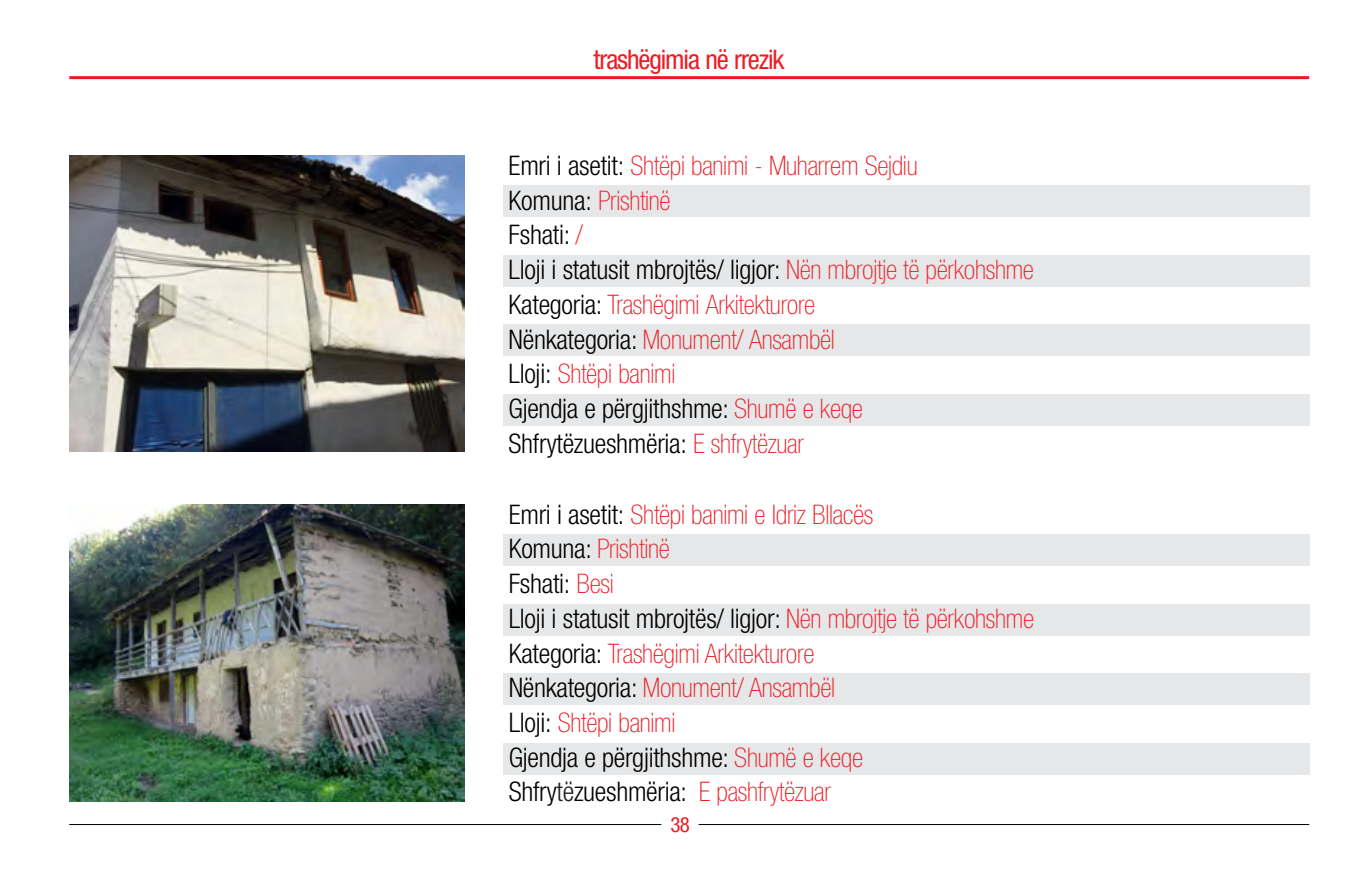
<style>
.page{position:relative;width:1361px;height:893px;background:#fff}
.page>*{position:absolute;margin:0;border:0;box-sizing:border-box;transform-origin:0 0}
.t1{font:100 condensed 27px/34.8px "Helvetica Neue LT Std";letter-spacing:-.01em;color:#ed1c24}
.t2{font:condensed 27px "Helvetica Neue LT Std";letter-spacing:-.04em;color:#ed1c24}
.t3{font:300 condensed 27px "Helvetica Neue LT Std";color:#231f20}
.t4{font:condensed 21px "Helvetica Neue LT Std";color:#ed1c24}
.s1{font-weight:300;color:#000}
</style>
<div class="page">
<div style="left:503px;top:395px;width:806px;height:31px;background:#e6e7e8"></div>
<div style="left:503px;top:325px;width:806px;height:31px;background:#e6e7e8"></div>
<div style="left:503px;top:185px;width:806px;height:32px;background:#e6e7e8"></div>
<div style="left:503px;top:256px;width:806px;height:31px;background:#e6e7e8"></div>
<div style="left:503px;top:743px;width:806px;height:32px;background:#e6e7e8"></div>
<div style="left:503px;top:673px;width:806px;height:32px;background:#e6e7e8"></div>
<div style="left:503px;top:534px;width:806px;height:32px;background:#e6e7e8"></div>
<div style="left:503px;top:604px;width:806px;height:32px;background:#e6e7e8"></div>
<img style="left:69px;top:505px;width:395px;height:296px">
<hr style="left:69px;top:76px;width:1240px;height:3px;background:#ed1c24">
<img style="left:69px;top:155px;width:395px;height:297px">
<hr style="left:69px;top:824px;width:592px;height:1px;background:#000">
<hr style="left:698px;top:824px;width:611px;height:1px;background:#000">
<p class="t2" style="left:593px;top:49px;width:192px">trashëgimia në rrezik</p>
<p class="t1" style="left:508px;top:152px;width:527px"><span class="s1">Emri i asetit:</span> Shtëpi banimi - Muharrem Sejdiu<br><span class="s1">Komuna:</span> Prishtinë<br><span class="s1">Fshati:</span> /<br><span class="s1">Lloji i statusit mbrojtës/ ligjor:</span> Nën mbrojtje të përkohshme <span class="s1">Kategoria:</span> Trashëgimi Arkitekturore<br><span class="s1">Nënkategoria:</span> Monument/ Ansambël<br><span class="s1">Lloji:</span> Shtëpi banimi<br><span class="s1">Gjendja e përgjithshme:</span> Shumë e keqe <span class="s1">Shfrytëzueshmëria:</span> E shfrytëzuar</p>
<p class="t1" style="left:509px;top:501px;width:527px"><span class="s1">Emri i asetit:</span> Shtëpi banimi e Idriz Bllacës<br><span class="s1">Komuna:</span> Prishtinë<br><span class="s1">Fshati:</span> Besi<br><span class="s1">Lloji i statusit mbrojtës/ ligjor:</span> Nën mbrojtje të përkohshme <span class="s1">Kategoria:</span> Trashëgimi Arkitekturore<br><span class="s1">Nënkategoria:</span> Monument/ Ansambël<br><span class="s1">Lloji:</span> Shtëpi banimi<br><span class="s1">Gjendja e përgjithshme:</span> Shumë e keqe<br><span class="s1">Shfry zueshmëria:</span> E pashfrytëzuar</p>
<p class="t3" style="left:556px;top:782px;width:19px">të</p>
<p class="t4" style="left:670px;top:817px;width:21px">38</p>
</div>
